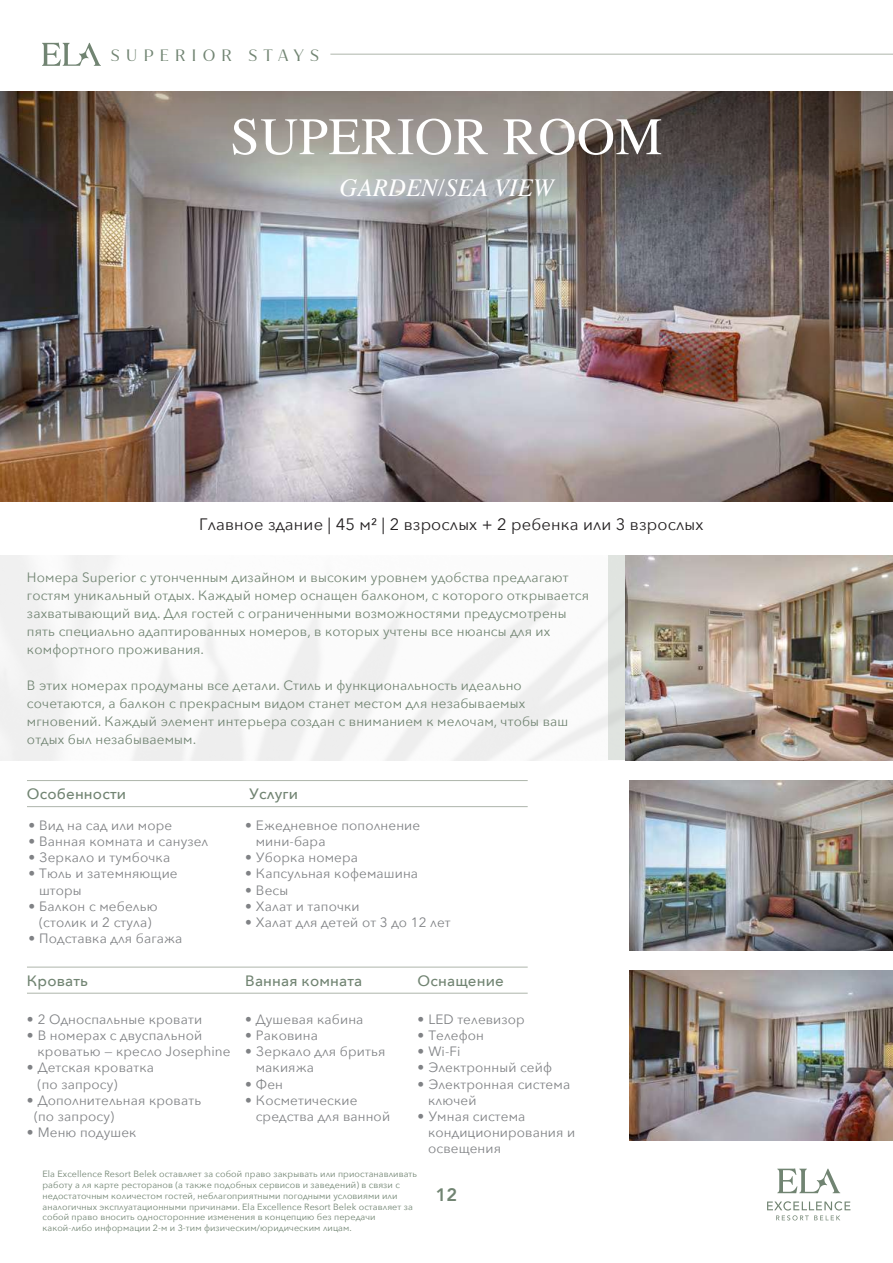
<style>
.page{position:relative;width:893px;height:1263px;background:#fff}
.page>*{position:absolute;margin:0;border:0;box-sizing:border-box;transform-origin:0 0}
.t1{font:52.65px "Times";letter-spacing:.01em;color:#fff}
.t2{font:italic 24.6px "Times";letter-spacing:.01em;color:#fff}
.t3{font:800 18px "Avenir";color:#718472}
.t4{font:16.5px "Avenir Next";letter-spacing:.01em;color:#221f20}
.t5{font:15.9px "Jazmin";letter-spacing:.4em;color:#718472}
.t6{font:500 15px "Avenir Next";letter-spacing:.01em;color:#718472}
.t7{font:13.5px/16.2px "Avenir Next";letter-spacing:.01em;color:#808285}
.t8{font:13.5px/18px "Avenir Next";letter-spacing:.01em;color:#718472}
.t9{font:9px/10.8px "Avenir Next";letter-spacing:.01em;color:#718472}
.s1{font-family:"Avenir"}
</style>
<div class="page">
<div style="left:609px;top:555px;width:284px;height:205px;background:#e0e4e0"></div>
<img style="left:0;top:261px;width:893px;height:240px">
<img style="left:0;top:92px;width:893px;height:169px">
<hr style="left:330px;top:54px;width:563px;height:1px;background:#aeb5ab">
<svg style="left:42px;top:42px;width:59px;height:24px"></svg>
<svg style="left:777px;top:1168px;width:63px;height:25px"></svg>
<svg style="left:767px;top:1201px;width:83px;height:19px"></svg>
<img style="left:625px;top:555px;width:268px;height:205px">
<img style="left:629px;top:971px;width:264px;height:170px">
<img style="left:629px;top:780px;width:264px;height:170px">
<hr style="left:27px;top:806px;width:501px;height:1px;background:#aeb5ab">
<hr style="left:27px;top:780px;width:501px;height:1px;background:#aeb5ab">
<hr style="left:27px;top:993px;width:501px;height:1px;background:#aeb5ab">
<hr style="left:27px;top:967px;width:501px;height:1px;background:#aeb5ab">
<p class="t5" style="left:111px;top:45px;width:209px">SUPERIOR STAYS</p>
<h1 class="t1" style="left:230px;top:87px;width:434px">SUPERIOR ROOM</h1>
<h2 class="t2" style="left:339px;top:167px;width:215px">GARDEN/SEA VIEW</h2>
<p class="t4" style="left:199px;top:511px;width:506px">Главное здание | 45 м² | 2 взрослых + 2 ребенка или 3 взрослых</p>
<p class="t8" style="left:27px;top:567px;width:564px">Номера Superior с утонченным дизайном и высоким уровнем удобства предлагают гостям уникальный отдых. Каждый номер оснащен балконом, с которого открывается захватывающий вид. Для гостей с ограниченными возможностями предусмотрены пять специально адаптированных номеров, в которых учтены все нюансы для их комфортного проживания.</p>
<p class="t8" style="left:27px;top:675px;width:543px">В этих номерах продуманы все детали. Стиль и функциональность идеально сочетаются, а балкон с прекрасным видом станет местом для незабываемых мгновений. Каждый элемент интерьера создан с вниманием к мелочам, чтобы ваш отдых был незабываемым.</p>
<p class="t6" style="left:27px;top:781px;width:101px">Особенности</p>
<p class="t7" style="left:28px;top:816px;width:145px"><span class="s1">•</span> Вид на сад или море</p>
<p class="t7" style="left:28px;top:832px;width:181px"><span class="s1">•</span> Ванная комната и санузел</p>
<p class="t7" style="left:28px;top:849px;width:143px"><span class="s1">•</span> Зеркало и тумбочка</p>
<p class="t7" style="left:39px;top:865px;width:140px;text-indent:-11px"><span class="s1">•</span> Тюль и затемняющие шторы</p>
<p class="t7" style="left:28px;top:897px;width:131px;text-align:center"><span class="s1">•</span> Балкон с мебелью (столик и 2 стула)</p>
<p class="t7" style="left:28px;top:930px;width:156px"><span class="s1">•</span> Подставка для багажа</p>
<p class="t6" style="left:27px;top:968px;width:63px">Кровать</p>
<p class="t7" style="left:27px;top:1010px;width:177px"><span class="s1">•</span> 2 Oдноспальные кровати</p>
<p class="t7" style="left:38px;top:1027px;width:195px;text-indent:-11px"><span class="s1">•</span> В номерах с двуспальной кроватью — кресло Josephine</p>
<p class="t7" style="left:38px;top:1059px;width:118px;text-indent:-11px"><span class="s1">•</span> Детская кроватка (по запросу)</p>
<p class="t7" style="left:34px;top:1091px;width:169px;text-indent:-7px"><span class="s1">•</span> Дополнительная кровать (по запросу)</p>
<p class="t7" style="left:27px;top:1124px;width:111px"><span class="s1">•</span> Меню подушек</p>
<p class="t6" style="left:249px;top:781px;width:50px">Услуги</p>
<p class="t7" style="left:256px;top:816px;width:166px;text-indent:-11px"><span class="s1">•</span> Ежедневное пополнение мини-бара</p>
<p class="t7" style="left:245px;top:849px;width:114px"><span class="s1">•</span> Уборка номера</p>
<p class="t7" style="left:245px;top:865px;width:174px"><span class="s1">•</span> Капсульная кофемашина</p>
<p class="t7" style="left:245px;top:881px;width:45px"><span class="s1">•</span> Весы</p>
<p class="t7" style="left:245px;top:897px;width:116px"><span class="s1">•</span> Халат и тапочки</p>
<p class="t7" style="left:245px;top:913px;width:207px"><span class="s1">•</span> Халат для детей от 3 до 12 лет</p>
<p class="t6" style="left:245px;top:968px;width:119px">Ванная комната</p>
<p class="t7" style="left:245px;top:1010px;width:120px"><span class="s1">•</span> Душевая кабина</p>
<p class="t7" style="left:245px;top:1027px;width:74px"><span class="s1">•</span> Раковина</p>
<p class="t7" style="left:256px;top:1043px;width:131px;text-indent:-11px"><span class="s1">•</span> Зеркало для бритья макияжа</p>
<p class="t7" style="left:245px;top:1075px;width:39px"><span class="s1">•</span> Фен</p>
<p class="t7" style="left:256px;top:1091px;width:136px;text-indent:-11px"><span class="s1">•</span> Косметические средства для ванной</p>
<p class="t6" style="left:418px;top:968px;width:88px">Оснащение</p>
<p class="t7" style="left:418px;top:1010px;width:109px"><span class="s1">•</span> LED телевизор</p>
<p class="t7" style="left:418px;top:1027px;width:68px"><span class="s1">•</span> Телефон</p>
<p class="t7" style="left:418px;top:1043px;width:44px"><span class="s1">•</span> Wi-Fi</p>
<p class="t7" style="left:418px;top:1059px;width:136px"><span class="s1">•</span> Электронный сейф</p>
<p class="t7" style="left:428px;top:1075px;width:144px;text-indent:-11px"><span class="s1">•</span> Электронная система ключей</p>
<p class="t7" style="left:428px;top:1108px;width:149px;text-indent:-11px"><span class="s1">•</span> Умная система кондиционирования и освещения</p>
<p class="t9" style="left:43px;top:1168px;width:376px">Ela Excellence Resort Belek оставляет за собой право закрывать или приостанавливать работу а ля карте ресторанов (а также подобных сервисов и заведений) в связи с недостаточным количестом гостей, неблагоприятными погодными условиями или аналогичных эксплуатационными причинами. Ela Excellence Resort Belek оставляет за собой право вносить односторонние изменения в концепцию без передачи какой-либо информации 2-м и 3-тим физическим/юридическим лицам.</p>
<h3 class="t3" style="left:436px;top:1181px;width:23px">12</h3>
</div>
